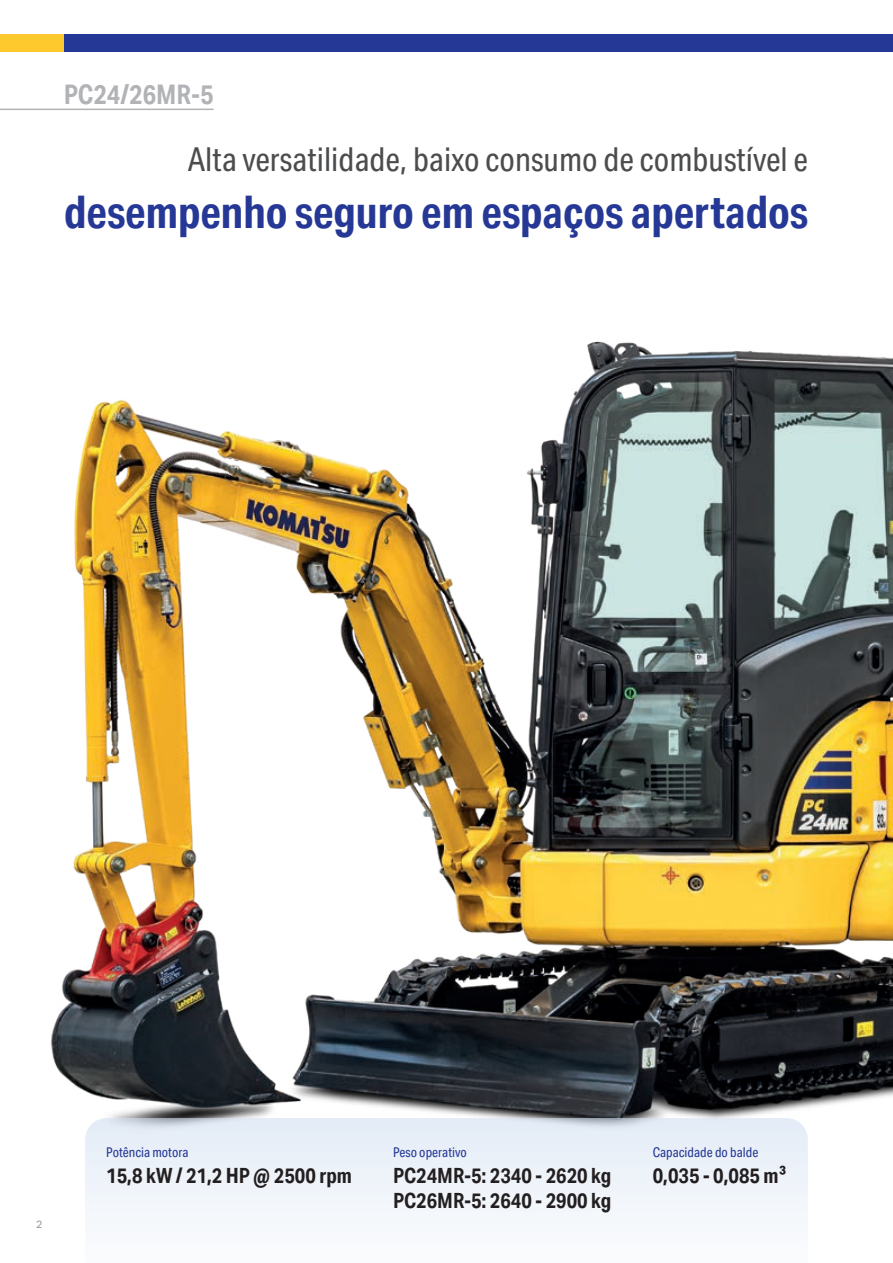
<style>
.page{position:relative;width:893px;height:1263px;background:#fff}
.page>*{position:absolute;margin:0;border:0;box-sizing:border-box;transform-origin:0 0}
.t1{font:700 45px "Aktiv Grotesk Cd";color:#263895}
.t2{font:33px "Aktiv Grotesk Cd";color:#4b4c4d}
.t3{font:700 27px "Aktiv Grotesk Cd";color:#b2b3b7}
.t4{font:700 21px/25.2px "Aktiv Grotesk Cd";color:#231f20}
.t5{font:13.5px "Aktiv Grotesk Cd";color:#263895}
.t6{font:10.5px "Aktiv Grotesk";color:#939598}
</style>
<div class="page">
<img style="left:51px;top:341px;width:842px;height:777px">
<svg style="left:85px;top:1118px;width:723px;height:104px;fill:#edf3f9"></svg>
<hr style="left:0;top:109px;width:214px;height:1px;background:#b2b3b7">
<div style="left:0;top:34px;width:143px;height:17px;background:#fec92d"></div>
<div style="left:64px;top:34px;width:829px;height:17px;background:#263895"></div>
<p class="t3" style="left:64px;top:84px;width:151px">PC24/26MR-5</p>
<h2 class="t2" style="left:188px;top:141px;width:622px">Alta versatilidade, baixo consumo de combustível e</h2>
<h1 class="t1" style="left:64px;top:195px;width:745px">desempenho seguro em espaços apertados</h1>
<p class="t6" style="left:36px;top:1220px;width:8px">2</p>
<p class="t5" style="left:106px;top:1145px;width:84px">Potência motora</p>
<p class="t4" style="left:106px;top:1164px;width:247px">15,8 kW / 21,2 HP @ 2500 rpm</p>
<p class="t5" style="left:393px;top:1145px;width:75px">Peso operativo</p>
<p class="t4" style="left:393px;top:1164px;width:219px">PC24MR-5: 2340 - 2620 kg<br>PC26MR-5: 2640 - 2900 kg</p>
<p class="t5" style="left:653px;top:1145px;width:107px">Capacidade do balde</p>
<p class="t4" style="left:653px;top:1164px;width:135px">0,035 - 0,085 m³</p>
</div>
